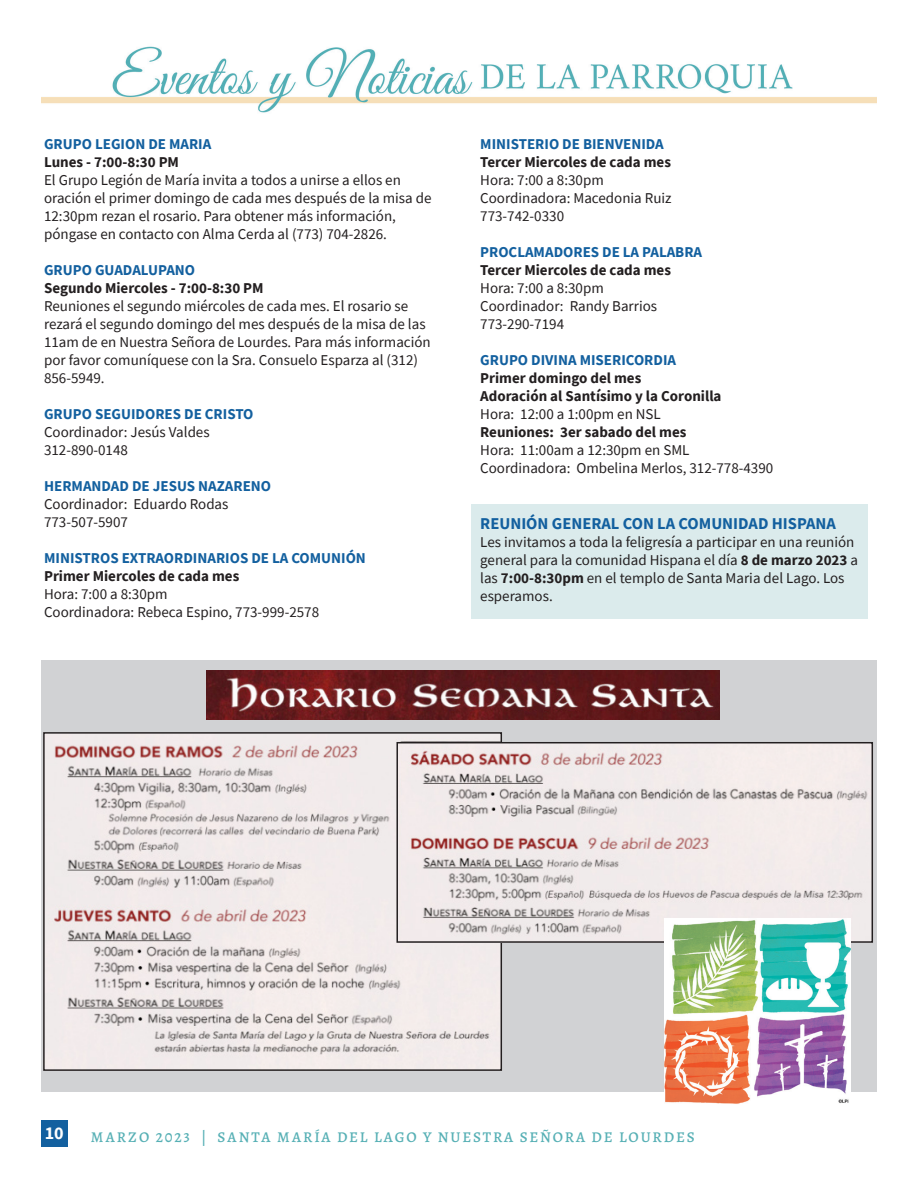
<style>
.page{position:relative;width:918px;height:1188px;background:#fff}
.page>*{position:absolute;margin:0;border:0;box-sizing:border-box;transform-origin:0 0}
.Page_Number{font:700 18px "Source Sans Pro";color:#fff}
.Subheader2_Blue_9e32{font:700 16.5px "Source Sans Pro";color:#13609f}
.Main_Body_Text_138e6{font:15px/18px "Source Sans Pro";color:#231f20}
.Main_Body_Text_138e6-2{font:700 15px "Source Sans Pro";color:#231f20}
.Subheader2_Blue_9e32-2{font:700 15px "Source Sans Pro";color:#13609f}
.Footer_Left{font:500 15px "Alegreya";letter-spacing:.12em;color:#57b0b5}
.Main_Body_Text_138e6-3{font:700 15px "Source Sans Pro";color:#13609f}
.s1{font-weight:700}
</style>
<div class="page">
<div style="left:41px;top:660px;width:836px;height:432px;background:#d1d2d4"></div>
<div style="left:471px;top:504px;width:397px;height:114px;background:#dbebec"></div>
<div style="left:41px;top:1120px;width:27px;height:27px;background:#13609f"></div>
<img style="left:41px;top:46px;width:836px;height:67px">
<img style="left:46px;top:735px;width:453px;height:333px">
<div style="left:43px;top:732px;width:459px;height:339px;border:2px solid #231f20"></div>
<img style="left:206px;top:670px;width:514px;height:50px">
<img style="left:399px;top:745px;width:471px;height:195px">
<div style="left:396px;top:742px;width:477px;height:201px;border:2px solid #231f20"></div>
<img style="left:665px;top:919px;width:185px;height:185px">
<p class="Subheader2_Blue_9e32-2" style="left:44px;top:134px;width:169px">GRUPO LEGION DE MARIA</p>
<p class="Main_Body_Text_138e6-2" style="left:44px;top:152px;width:136px">Lunes - 7:00-8:30 PM</p>
<p class="Main_Body_Text_138e6" style="left:44px;top:171px;width:389px">El Grupo Legión de María invita a todos a unirse a ellos en oración el primer domingo de cada mes después de la misa de 12:30pm rezan el rosario. Para obtener más información, póngase en contacto con Alma Cerda al (773) 704-2826.</p>
<p class="Subheader2_Blue_9e32-2" style="left:44px;top:260px;width:153px">GRUPO GUADALUPANO</p>
<p class="Main_Body_Text_138e6-2" style="left:44px;top:278px;width:221px">Segundo Miercoles - 7:00-8:30 PM</p>
<p class="Main_Body_Text_138e6" style="left:44px;top:297px;width:388px">Reuniones el segundo miércoles de cada mes. El rosario se rezará el segundo domingo del mes después de la misa de las 11am de en Nuestra Señora de Lourdes. Para más información por favor comuníquese con la Sra. Consuelo Esparza al (312)<br>856-5949.</p>
<p class="Subheader2_Blue_9e32-2" style="left:44px;top:404px;width:211px">GRUPO SEGUIDORES DE CRISTO</p>
<p class="Main_Body_Text_138e6" style="left:44px;top:423px;width:167px">Coordinador: Jesús Valdes</p>
<p class="Main_Body_Text_138e6" style="left:44px;top:441px;width:85px">312-890-0148</p>
<p class="Subheader2_Blue_9e32-2" style="left:44px;top:476px;width:229px">HERMANDAD DE JESUS NAZARENO</p>
<p class="Main_Body_Text_138e6" style="left:44px;top:495px;width:186px">Coordinador: Eduardo Rodas</p>
<p class="Main_Body_Text_138e6" style="left:44px;top:513px;width:85px">773-507-5907</p>
<p class="Subheader2_Blue_9e32-2" style="left:44px;top:548px;width:323px">MINISTROS EXTRAORDINARIOS DE LA COMUNIÓN</p>
<p class="Main_Body_Text_138e6-2" style="left:44px;top:566px;width:197px">Primer Miercoles de cada mes</p>
<p class="Main_Body_Text_138e6" style="left:44px;top:585px;width:125px">Hora: 7:00 a 8:30pm</p>
<p class="Main_Body_Text_138e6" style="left:44px;top:603px;width:277px">Coordinadora: Rebeca Espino, 773-999-2578</p>
<p class="Main_Body_Text_138e6-3" style="left:480px;top:134px;width:185px">MINISTERIO DE BIENVENIDA</p>
<p class="Main_Body_Text_138e6-2" style="left:480px;top:152px;width:192px">Tercer Miercoles de cada mes</p>
<p class="Main_Body_Text_138e6" style="left:480px;top:171px;width:125px">Hora: 7:00 a 8:30pm</p>
<p class="Main_Body_Text_138e6" style="left:480px;top:189px;width:193px">Coordinadora: Macedonia Ruiz</p>
<p class="Main_Body_Text_138e6" style="left:480px;top:207px;width:85px">773-742-0330</p>
<p class="Subheader2_Blue_9e32-2" style="left:480px;top:242px;width:223px">PROCLAMADORES DE LA PALABRA</p>
<p class="Main_Body_Text_138e6-2" style="left:480px;top:260px;width:192px">Tercer Miercoles de cada mes</p>
<p class="Main_Body_Text_138e6" style="left:480px;top:279px;width:125px">Hora: 7:00 a 8:30pm</p>
<p class="Main_Body_Text_138e6" style="left:480px;top:297px;width:178px">Coordinador: Randy Barrios</p>
<p class="Main_Body_Text_138e6" style="left:480px;top:315px;width:85px">773-290-7194</p>
<p class="Subheader2_Blue_9e32-2" style="left:480px;top:350px;width:197px">GRUPO DIVINA MISERICORDIA</p>
<p class="Main_Body_Text_138e6-2" style="left:480px;top:368px;width:163px">Primer domingo del mes</p>
<p class="Main_Body_Text_138e6-2" style="left:480px;top:386px;width:243px">Adoración al Santísimo y la Coronilla</p>
<p class="Main_Body_Text_138e6" style="left:480px;top:405px;width:182px">Hora: 12:00 a 1:00pm en NSL</p>
<p class="Main_Body_Text_138e6-2" style="left:480px;top:422px;width:208px">Reuniones: 3er sabado del mes</p>
<p class="Main_Body_Text_138e6" style="left:480px;top:441px;width:211px">Hora: 11:00am a 12:30pm en SML</p>
<p class="Main_Body_Text_138e6" style="left:480px;top:459px;width:295px">Coordinadora: Ombelina Merlos, 312-778-4390</p>
<p class="Subheader2_Blue_9e32" style="left:480px;top:512px;width:357px">REUNIÓN GENERAL CON LA COMUNIDAD HISPANA</p>
<p class="Main_Body_Text_138e6" style="left:480px;top:533px;width:379px">Les invitamos a toda la feligresía a participar en una reunión general para la comunidad Hispana el día <span class="s1">8 de marzo 2023</span> a las <span class="s1">7:00-8:30pm</span> en el templo de Santa Maria del Lago. Los esperamos.</p>
<p class="Page_Number" style="left:45px;top:1121px;width:21px">10</p>
<p class="Footer_Left" style="left:91px;top:1127px;width:605px">MARZO 2023 | SANTA MARÍA DEL LAGO Y NUESTRA SEÑORA DE LOURDES</p>
</div>
